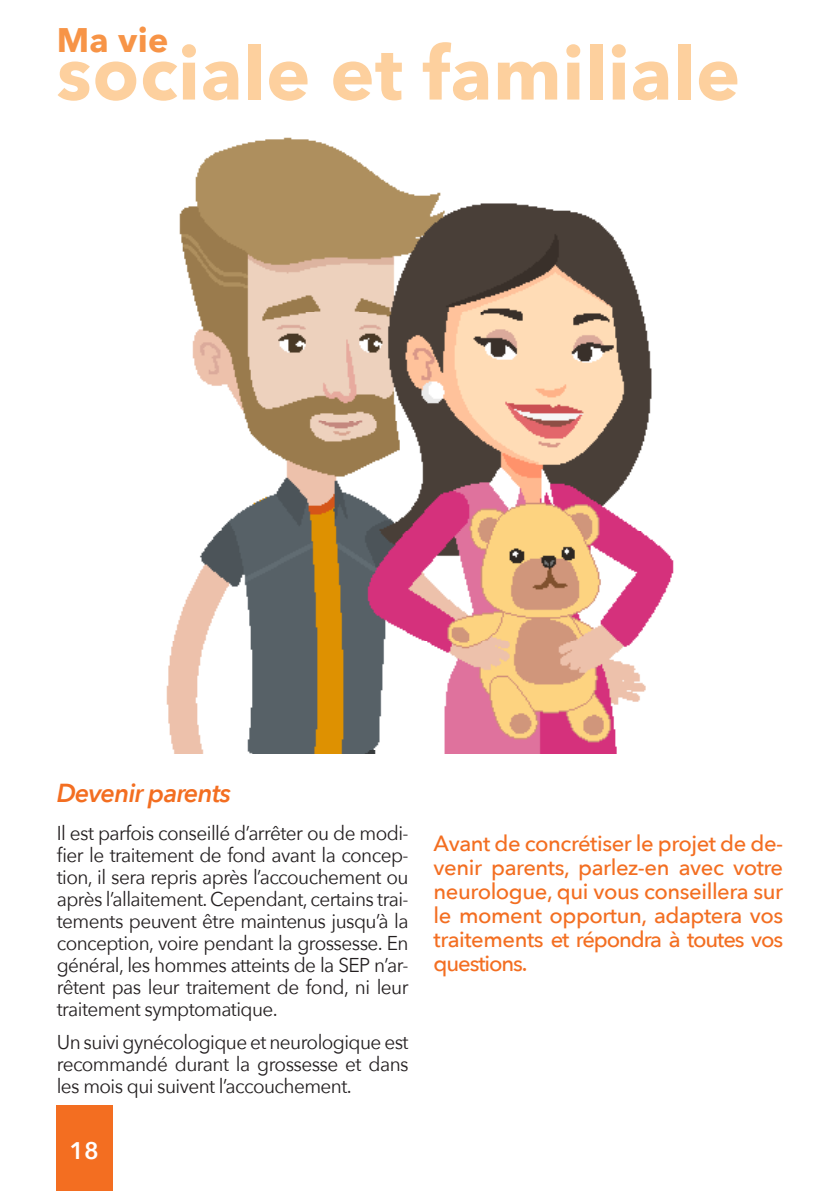
<style>
.page{position:relative;width:840px;height:1191px;background:#fff}
.page>*{position:absolute;margin:0;border:0;box-sizing:border-box;transform-origin:0 0}
.t1{font:700 74px "Avenir Next";letter-spacing:.01em;color:#fdd09e}
.t2{font:700 34px "Avenir Next";color:#f79447}
.t3{font:italic 600 26px "Avenir Next";letter-spacing:-.03em;color:#f36e21}
.t4{font:600 24px "Avenir Next";color:#fff}
.t5{font:500 22px/24px "Avenir Next";letter-spacing:-.05em;color:#f36e21;text-align:justify}
.t6{font:20px/22px "Avenir Next";letter-spacing:-.03em;color:#231f20;text-align:justify;scale:.95 1}
</style>
<div class="page">
<div style="left:56px;top:1106px;width:57px;height:85px;background:#f36e21"></div>
<img style="left:166px;top:137px;width:508px;height:616px">
<p class="t2" style="left:57px;top:11px;width:113px">Ma vie</p>
<p class="t1" style="left:57px;top:10px;width:684px">sociale et familiale</p>
<p class="t3" style="left:57px;top:770px;width:176px">Devenir parents</p>
<p class="t6" style="left:57px;top:821px;width:372px">Il est parfois conseillé d’arrêter ou de modi&shy;fier le traitement de fond avant la concep&shy;tion, il sera repris après l’accouchement ou après l’allaitement. Cependant, certains trai&shy;tements peuvent être maintenus jusqu’à la conception, voire pendant la grossesse. En général, les hommes atteints de la SEP n’ar&shy;rêtent pas leur traitement de fond, ni leur traitement symptomatique.</p>
<p class="t6" style="left:57px;top:1030px;width:371px">Un suivi gynécologique et neurologique est recommandé durant la grossesse et dans les mois qui suivent l’accouchement.</p>
<p class="t4" style="left:70px;top:1129px;width:31px">18</p>
<p class="t5" style="left:433px;top:830px;width:351px">Avant de concrétiser le projet de de&shy;venir parents, parlez-en avec votre neurologue, qui vous conseillera sur le moment opportun, adaptera vos traitements et répondra à toutes vos questions.</p>
</div>
